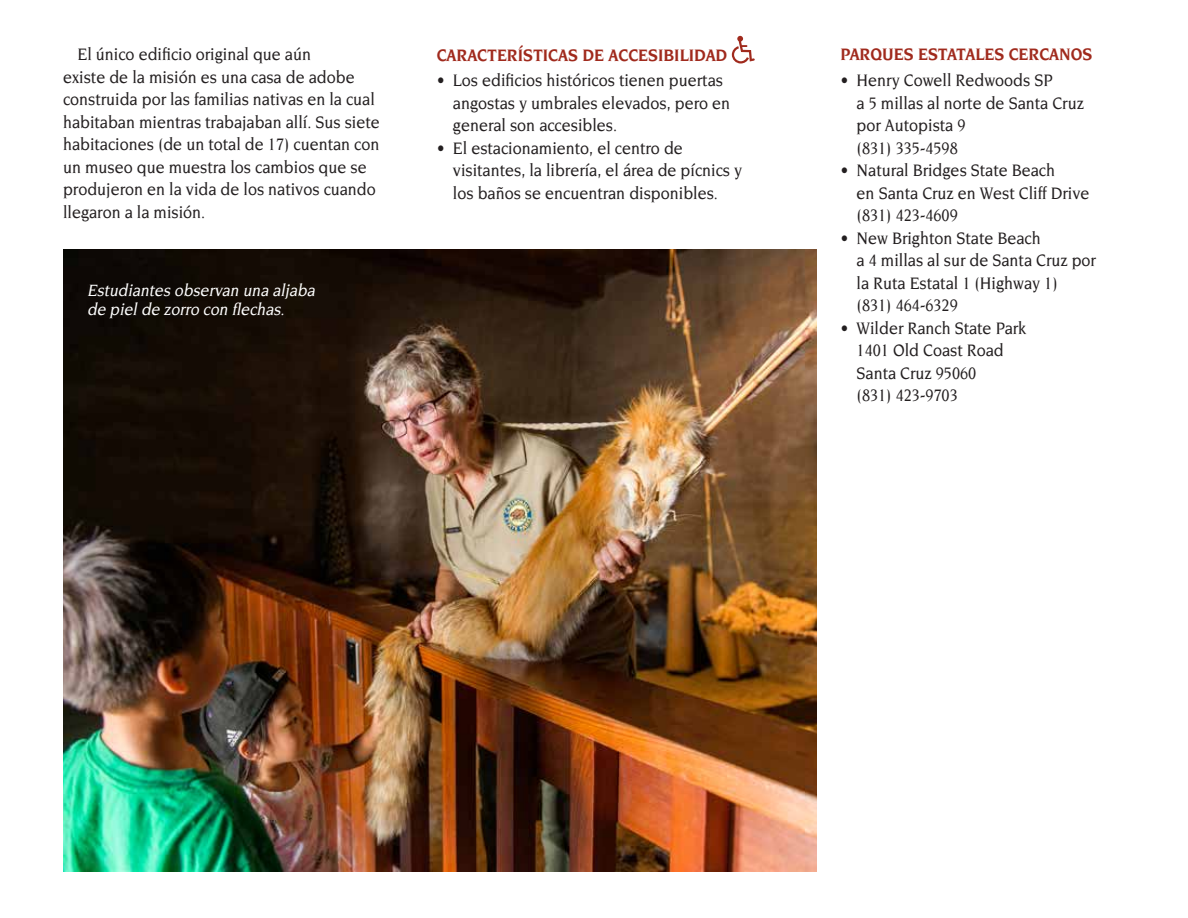
<style>
.page{position:relative;width:1188px;height:918px;background:#fff}
.page>*{position:absolute;margin:0;border:0;box-sizing:border-box;transform-origin:0 0}
.t1{font:500 18px/22.5px "Novarese";color:#231f20;scale:.9 1}
.t2{font:700 18px "Novarese";color:#a02a1d;scale:.9 1}
.t3{font:italic 500 17.7px/18.8px "Novarese";color:#fff;scale:.9 1}
</style>
<div class="page">
<svg style="left:732px;top:36px;width:23px;height:28px"></svg>
<img style="left:63px;top:250px;width:753px;height:621px">
<p class="t2" style="left:437px;top:44px;width:324px">CARACTERÍSTICAS DE ACCESIBILIDAD</p>
<p class="t1" style="left:453px;top:69px;width:310px;text-indent:-16px">• Los edificios históricos tienen puertas angostas y umbrales elevados, pero en general son accesibles.</p>
<p class="t1" style="left:453px;top:137px;width:323px;text-indent:-16px">• El estacionamiento, el centro de visitantes, la librería, el área de pícnics y los baños se encuentran disponibles.</p>
<p class="t1" style="left:63px;top:43px;width:354px;text-indent:14px">El único edificio original que aún<br>existe de la misión es una casa de adobe construida por las familias nativas en la cual habitaban mientras trabajaban allí. Sus siete habitaciones (de un total de 17) cuentan con un museo que muestra los cambios que se produjeron en la vida de los nativos cuando llegaron a la misión.</p>
<p class="t2" style="left:840px;top:44px;width:282px">PARQUES ESTATALES CERCANOS</p>
<p class="t1" style="left:857px;top:69px;width:254px;text-indent:-16px">• Henry Cowell Redwoods SP<br>a 5 millas al norte de Santa Cruz por Autopista 9<br>(831) 335-4598</p>
<p class="t1" style="left:857px;top:159px;width:260px;text-indent:-16px">• Natural Bridges State Beach<br>en Santa Cruz en West Cliff Drive (831) 423-4609</p>
<p class="t1" style="left:857px;top:226px;width:267px;text-indent:-16px">• New Brighton State Beach<br>a 4 millas al sur de Santa Cruz por la Ruta Estatal 1 (Highway 1) (831) 464-6329</p>
<p class="t1" style="left:857px;top:316px;width:190px;text-indent:-16px">• Wilder Ranch State Park<br>1401 Old Coast Road<br>Santa Cruz 95060<br>(831) 423-9703</p>
<p class="t3" style="left:87px;top:281px;width:259px">Estudiantes observan una aljaba de pielde zorro con flechas.</p>
</div>
